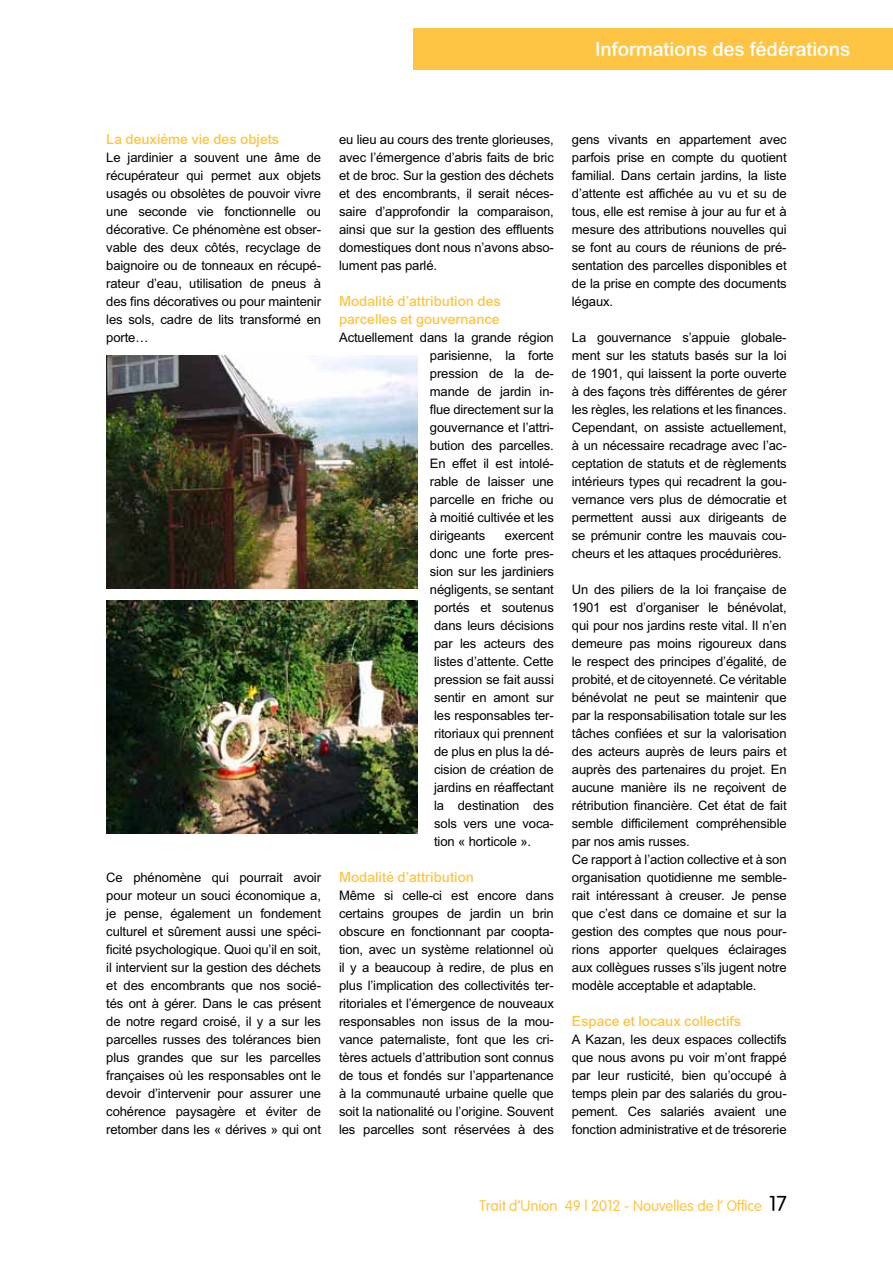
<style>
.page{position:relative;width:893px;height:1263px;background:#fff}
.page>*{position:absolute;margin:0;border:0;box-sizing:border-box;transform-origin:0 0}
.t1{font:21px "Arial Bld";color:#fff}
.t2{font:15px/18px "Arial Bld";color:#fdc543}
.t3{font:15px "Vogue Plain";color:#fdc543}
.t4{font:13.05px/18px "Arial";letter-spacing:-.01em;color:#000;text-align:justify}
.s1{font-size:21px;color:#000}
</style>
<div class="page">
<div style="left:414px;top:28px;width:479px;height:42px;background:#fdc543"></div>
<img style="left:106px;top:600px;width:311px;height:233px">
<img style="left:106px;top:355px;width:311px;height:233px">
<h1 class="t1" style="left:595px;top:35px;width:257px">Informations des fédérations</h1>
<p class="t2" style="left:106px;top:131px;width:175px">La deuxième vie des objets</p>
<p class="t4" style="left:106px;top:149px;width:216px">Le jardinier a souvent une âme de récupérateur qui permet aux objets usagés ou obsolètes de pouvoir vivre une seconde vie fonctionnelle ou décorative. Ce phénomène est obser&shy;vable des deux côtés, recyclage de baignoire ou de tonneaux en récupé&shy;rateur d’eau, utilisation de pneus à des fins décoratives ou pour maintenir les sols, cadre de lits transformé en porte…</p>
<p class="t4" style="left:106px;top:868px;width:216px">Ce phénomène qui pourrait avoir pour moteur un souci économique a, je pense, également un fondement culturel et sûrement aussi une spéci&shy;ficité psychologique. Quoi qu’il en soit, il intervient sur la gestion des déchets et des encombrants que nos socié&shy;tés ont à gérer. Dans le cas présent de notre regard croisé, il y a sur les parcelles russes des tolérances bien plus grandes que sur les parcelles françaises où les responsables ont le devoir d’intervenir pour assurer une cohérence paysagère et éviter de retomber dans les « dérives » qui ont</p>
<p class="t4" style="left:339px;top:130px;width:216px">eu lieu au cours des trente glorieuses, avec l’émergence d’abris faits de bric et de broc. Sur la gestion des déchets et des encombrants, il serait néces&shy;saire d’approfondir la comparaison, ainsi que sur la gestion des effluents domestiques dont nous n’avons abso&shy;lument pas parlé.</p>
<p class="t2" style="left:339px;top:293px;width:163px">Modalité d’attribution des parcelles et gouvernance</p>
<p class="t4" style="left:430px;top:329px;width:125px;text-indent:-91px">Actuellement dans la grande région parisienne, la forte pression de la de&shy;mande de jardin in&shy;flue directement sur la gouvernance et l’attri&shy;bution des parcelles.<br>En effet il est intolé&shy;rable de laisser une parcelle en friche ou à moitié cultivée et les dirigeants</p>
<p class="t4" style="left:505px;top:526px;width:51px">exercent</p>
<p class="t4" style="left:430px;top:544px;width:125px">donc une forte pres-</p>
<p class="t4" style="left:430px;top:562px;width:125px">sion sur les jardiniers</p>
<p class="t4" style="left:430px;top:580px;width:125px">négligents, se sentant</p>
<p class="t4" style="left:434px;top:598px;width:121px">portés et soutenus</p>
<p class="t4" style="left:434px;top:616px;width:121px">dans leurs décisions</p>
<p class="t4" style="left:434px;top:634px;width:121px">par les acteurs des</p>
<p class="t4" style="left:434px;top:652px;width:121px">listes d’attente. Cette</p>
<p class="t4" style="left:434px;top:670px;width:121px">pression se fait aussi</p>
<p class="t4" style="left:434px;top:688px;width:121px">sentir en amont sur</p>
<p class="t4" style="left:434px;top:706px;width:121px">les responsables ter-</p>
<p class="t4" style="left:434px;top:724px;width:121px">ritoriaux qui prennent</p>
<p class="t4" style="left:434px;top:742px;width:121px">de plus en plus la dé-</p>
<p class="t4" style="left:434px;top:760px;width:121px">cision de création de</p>
<p class="t4" style="left:434px;top:778px;width:121px">jardins en réaffectant</p>
<p class="t4" style="left:434px;top:796px;width:121px">la destination des</p>
<p class="t4" style="left:434px;top:814px;width:121px">sols vers une voca-</p>
<p class="t4" style="left:434px;top:832px;width:99px">tion « horticole ».</p>
<p class="t2" style="left:339px;top:869px;width:136px">Modalité d’attribution</p>
<p class="t4" style="left:339px;top:887px;width:216px">Même si celle-ci est encore dans certains groupes de jardin un brin obscure en fonctionnant par coopta&shy;tion, avec un système relationnel où il y a beaucoup à redire, de plus en plus l’implication des collectivités ter&shy;ritoriales et l’émergence de nouveaux responsables non issus de la mou&shy;vance paternaliste, font que les cri&shy;tères actuels d’attribution sont connus de tous et fondés sur l’appartenance à la communauté urbaine quelle que soit la nationalité ou l’origine. Souvent les parcelles sont réservées à des</p>
<p class="t4" style="left:572px;top:130px;width:216px">gens vivants en appartement avec parfois prise en compte du quotient familial. Dans certain jardins, la liste d’attente est affichée au vu et su de tous, elle est remise à jour au fur et à mesure des attributions nouvelles qui se font au cours de réunions de pré&shy;sentation des parcelles disponibles et de la prise en compte des documents légaux.</p>
<p class="t4" style="left:572px;top:328px;width:216px">La gouvernance s’appuie globale&shy;ment sur les statuts basés sur la loi de 1901, qui laissent la porte ouverte à des façons très différentes de gérer les règles, les relations et les finances.<br>Cependant, on assiste actuellement, à un nécessaire recadrage avec l’ac&shy;ceptation de statuts et de règlements intérieurs types qui recadrent la gou&shy;vernance vers plus de démocratie et permettent aussi aux dirigeants de se prémunir contre les mauvais cou&shy;cheurs et les attaques procédurières.</p>
<p class="t4" style="left:572px;top:580px;width:216px;text-align:left">Un des piliers de la loi française de 1901 est d’organiser le bénévolat, qui pour nos jardins reste vital. Il n’en demeure pas moins rigoureux dans le respect des principes d’égalité, de probité, et de citoyenneté. Ce véritable bénévolat ne peut se maintenir que par la responsabilisation totale sur les tâches confiées et sur la valorisation des acteurs auprès de leurs pairs et auprès des partenaires du projet. En aucune manière ils ne reçoivent de rétribution financière. Cet état de fait semble difficilement compréhensible par nos amis russes.<br>Ce rapport à l’action collective et à son organisation quotidienne me semble&shy;rait intéressant à creuser. Je pense que c’est dans ce domaine et sur la gestion des comptes que nous pour&shy;rions apporter quelques éclairages aux collègues russes s’ils jugent notre modèle acceptable et adaptable.</p>
<p class="t2" style="left:572px;top:1013px;width:171px">Espace et locaux collectifs</p>
<p class="t4" style="left:572px;top:1031px;width:216px">A Kazan, les deux espaces collectifs que nous avons pu voir m’ont frappé par leur rusticité, bien qu’occupé à temps plein par des salariés du grou&shy;pement. Ces salariés avaient une fonction administrative et de trésorerie</p>
<p class="t3" style="left:479px;top:1197px;width:309px">Trait d’Union 49 | 2012 - Nouvelles de l‘ Office <span class="s1">17</span></p>
</div>
